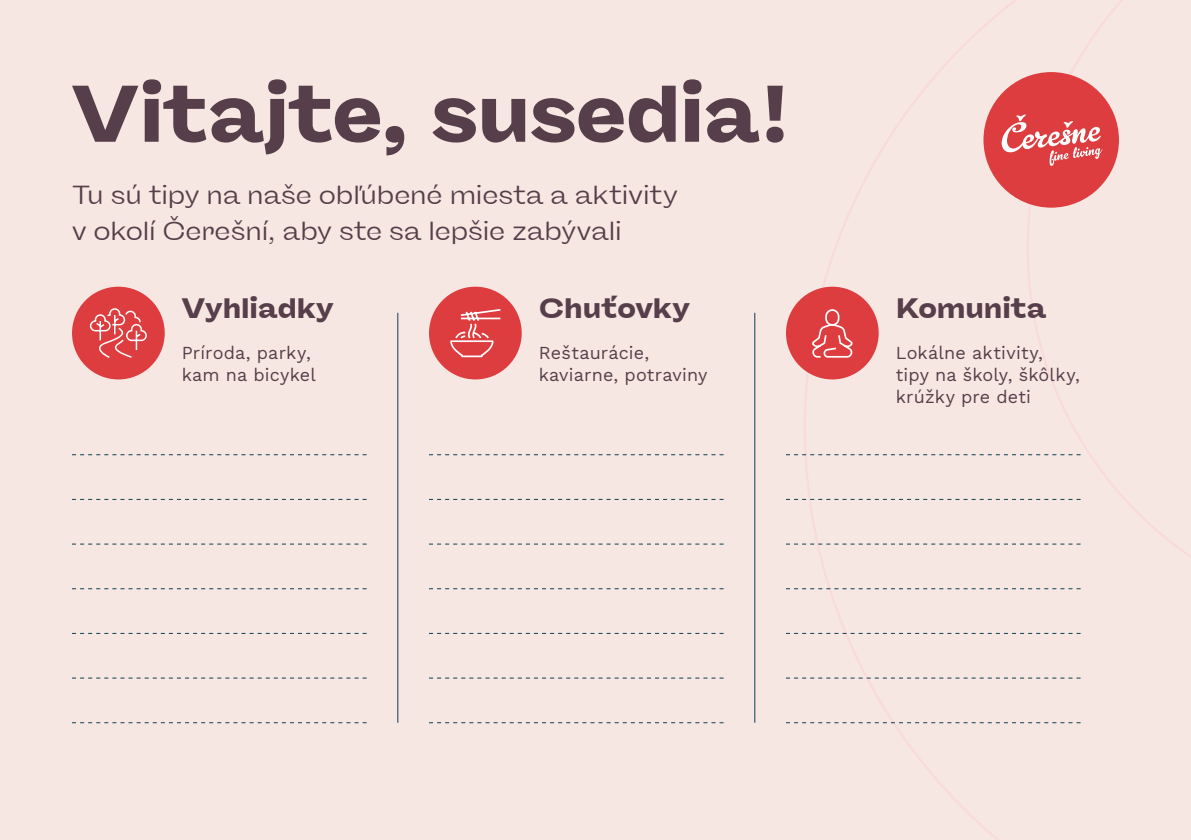
<style>
.page{position:relative;width:1191px;height:840px;background:#fff}
.page>*{position:absolute;margin:0;border:0;box-sizing:border-box;transform-origin:0 0}
.t1{font:900 expanded 80px "Freigeist";letter-spacing:-.01em;color:#573e4b}
.t2{font:900 expanded 28px "Freigeist";letter-spacing:-.005em;color:#573e4b}
.t3{font:expanded 26px/36px "Freigeist";letter-spacing:-.005em;color:#573e4b}
.t4{font:18px/22px "Work Sans";letter-spacing:.01em;color:#573e4b}
</style>
<div class="page">
<div style="left:0;top:0;width:1191px;height:839px;background:#f7e7e2"></div>
<svg style="left:803px;top:0;width:278px;height:839px"></svg>
<svg style="left:1026px;top:0;width:165px;height:623px"></svg>
<div style="left:983px;top:72px;width:136px;height:135px;background:#de3d40;border-radius:50%"></div>
<svg style="left:1001px;top:114px;width:101px;height:52px"></svg>
<hr style="left:397px;top:312px;width:1px;height:410px;background:#0c3f54">
<svg style="left:72px;top:454px;width:295px;height:1px"></svg>
<svg style="left:429px;top:454px;width:294px;height:1px"></svg>
<svg style="left:786px;top:454px;width:294px;height:1px"></svg>
<svg style="left:72px;top:543px;width:295px;height:1px"></svg>
<svg style="left:429px;top:543px;width:294px;height:1px"></svg>
<svg style="left:786px;top:543px;width:294px;height:1px"></svg>
<svg style="left:72px;top:498px;width:295px;height:1px"></svg>
<svg style="left:429px;top:498px;width:294px;height:1px"></svg>
<svg style="left:786px;top:498px;width:294px;height:1px"></svg>
<svg style="left:72px;top:588px;width:295px;height:1px"></svg>
<svg style="left:429px;top:588px;width:294px;height:1px"></svg>
<svg style="left:786px;top:588px;width:294px;height:1px"></svg>
<svg style="left:72px;top:632px;width:295px;height:1px"></svg>
<svg style="left:429px;top:632px;width:294px;height:1px"></svg>
<svg style="left:786px;top:632px;width:294px;height:1px"></svg>
<svg style="left:72px;top:677px;width:295px;height:1px"></svg>
<svg style="left:429px;top:677px;width:294px;height:1px"></svg>
<svg style="left:786px;top:677px;width:294px;height:1px"></svg>
<svg style="left:803px;top:721px;width:277px;height:1px"></svg>
<hr style="left:754px;top:312px;width:1px;height:410px;background:#0c3f54">
<div style="left:72px;top:286px;width:93px;height:93px;background:#de3d40;border-radius:50%"></div>
<svg style="left:89px;top:308px;width:58px;height:50px"></svg>
<div style="left:429px;top:286px;width:93px;height:93px;background:#de3d40;border-radius:50%"></div>
<svg style="left:450px;top:309px;width:51px;height:49px"></svg>
<div style="left:786px;top:286px;width:92px;height:93px;background:#de3d40;border-radius:50%"></div>
<div style="left:825px;top:309px;width:14px;height:16px;border:2px solid #fff;border-radius:6px"></div>
<svg style="left:812px;top:323px;width:41px;height:35px"></svg>
<h1 class="t1" style="left:72px;top:62px;width:722px">Vitajte, susedia!</h1>
<h3 class="t3" style="left:72px;top:177px;width:607px">Tu sú tipy na naše obľúbené miesta a aktivity v okolí Čerešní, aby ste sa lepšie zabývali</h3>
<h2 class="t2" style="left:182px;top:290px;width:154px">Vyhliadky</h2>
<p class="t4" style="left:182px;top:341px;width:136px">Príroda, parky, kam na bicykel</p>
<h2 class="t2" style="left:539px;top:290px;width:153px">Chuťovky</h2>
<p class="t4" style="left:539px;top:341px;width:170px">Reštaurácie, kaviarne, potraviny</p>
<h2 class="t2" style="left:895px;top:290px;width:152px">Komunita</h2>
<p class="t4" style="left:895px;top:341px;width:186px">Lokálne aktivity, tipy na školy, škôlky, krúžky pre deti</p>
</div>
